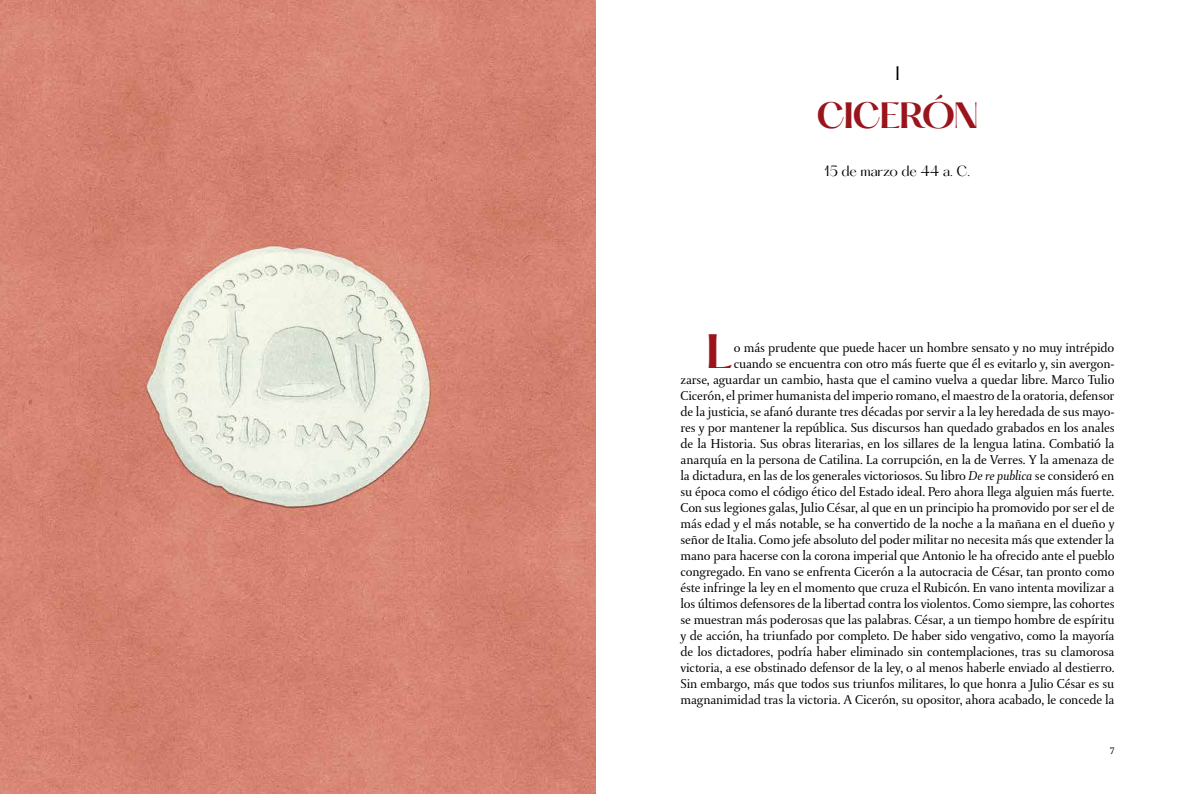
<style>
.page{position:relative;width:1191px;height:794px;background:#fff}
.page>*{position:absolute;margin:0;border:0;box-sizing:border-box;transform-origin:0 0}
.t1{font:42.2px "Hatton";color:#9a141c}
.t2{font:32px "Hatton";letter-spacing:-.055em;color:#9a141c}
.t3{font:17px "Hatton";color:#000}
.t4{font:13.5px/16px "DTL Paradox ST";letter-spacing:-.015em;color:#000;text-align:right}
.t5{font:13px "Hatton";letter-spacing:-.025em;color:#000}
.t6{font:11px "DTL Paradox ST";color:#000}
.s1{font-style:italic}
</style>
<div class="page">
<img style="left:0;top:0;width:595px;height:794px">
<p class="t3" style="left:895px;top:64px;width:6px">I</p>
<h2 class="t2" style="left:816px;top:98px;width:164px">CICERÓN</h2>
<p class="t5" style="left:824px;top:164px;width:147px">15 de marzo de 44 a. C.</p>
<h1 class="t1" style="left:706px;top:329px;width:29px">L</h1>
<p class="t4" style="left:680px;top:340px;width:435px">o más prudente que puede hacer un hombre sensato y no muy intrépido<br>cuando se encuentra con otro más fuerte que él es evitarlo y, sin avergon-<br>zarse, aguardar un cambio, hasta que el camino vuelva a quedar libre. Marco Tulio Cicerón, el primer humanista del imperio romano, el maestro de la oratoria, defensor de la justicia, se afanó durante tres décadas por servir a la ley heredada de sus mayo&shy;res y por mantener la república. Sus discursos han quedado grabados en los anales de la Historia. Sus obras literarias, en los sillares de la lengua latina. Combatió la anarquía en la persona de Catilina. La corrupción, en la de Verres. Y la amenaza de la dictadura, en las de los generales victoriosos. Su libro <span class="s1">De re publica</span> se consideró en su época como el código ético del Estado ideal. Pero ahora llega alguien más fuerte.<br>Con sus legiones galas, Julio César, al que en un principio ha promovido por ser el de más edad y el más notable, se ha convertido de la noche a la mañana en el dueño y señor de Italia. Como jefe absoluto del poder militar no necesita más que extender la mano para hacerse con la corona imperial que Antonio le ha ofrecido ante el pueblo congregado. En vano se enfrenta Cicerón a la autocracia de César, tan pronto como éste infringe la ley en el momento que cruza el Rubicón. En vano intenta movilizar a los últimos defensores de la libertad contra los violentos. Como siempre, las cohortes se muestran más poderosas que las palabras. César, a un tiempo hombre de espíritu y de acción, ha triunfado por completo. De haber sido vengativo, como la mayoría de los dictadores, podría haber eliminado sin contemplaciones, tras su clamorosa victoria, a ese obstinado defensor de la ley, o al menos haberle enviado al destierro.<br>Sin embargo, más que todos sus triunfos militares, lo que honra a Julio César es su magnanimidad tras la victoria. A Cicerón, su opositor, ahora acabado, le concede la</p>
<p class="t6" style="left:1110px;top:742px;width:6px">7</p>
</div>
